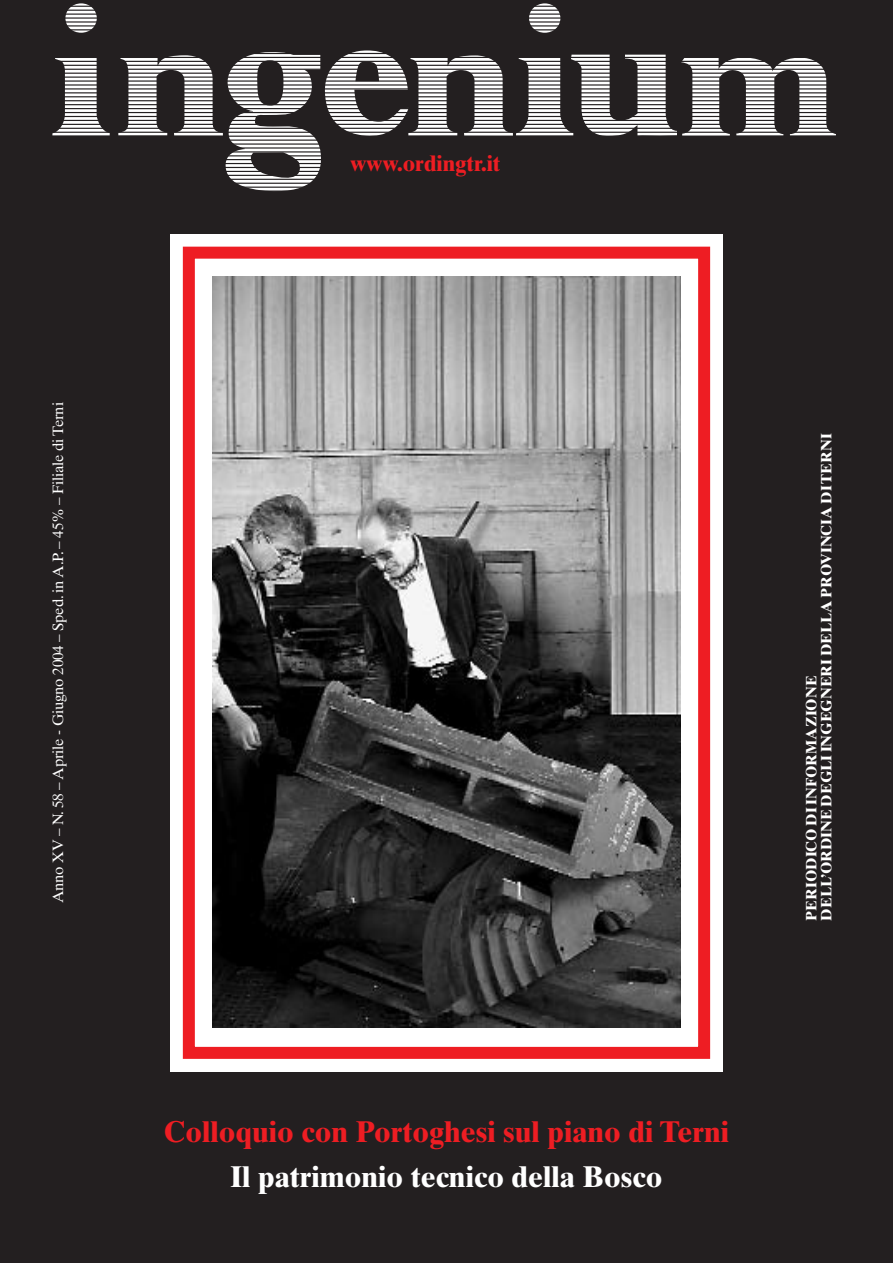
<style>
.page{position:relative;width:893px;height:1263px;background:#231f20}
.page>*{position:absolute;margin:0;border:0;box-sizing:border-box;transform-origin:0 0}
.t1{font:700 30px "Times Ten";color:#ee1d23}
.t2{font:700 30px "Times Ten";color:#fff}
.t3{font:700 22.5px "Times Ten";color:#ee1d23}
.t4{font:700 15px/15px "Times Ten";color:#fff}
.t5{font:15px "Times Ten";letter-spacing:-.015em;color:#fff}
</style>
<div class="page">
<div style="left:170px;top:234px;width:553px;height:837px;background:#fff"></div>
<svg style="left:118px;top:3px;width:718px;height:187px"></svg>
<svg style="left:52px;top:3px;width:58px;height:133px"></svg>
<hr style="left:8px;top:6px;width:875px;height:1px;background:#231f20">
<hr style="left:8px;top:10px;width:875px;height:1px;background:#231f20">
<hr style="left:8px;top:14px;width:875px;height:1px;background:#231f20">
<hr style="left:8px;top:17px;width:875px;height:2px;background:#231f20">
<hr style="left:8px;top:21px;width:875px;height:2px;background:#231f20">
<hr style="left:8px;top:25px;width:875px;height:2px;background:#231f20">
<hr style="left:8px;top:29px;width:875px;height:1px;background:#231f20">
<hr style="left:8px;top:33px;width:875px;height:1px;background:#231f20">
<hr style="left:8px;top:37px;width:875px;height:1px;background:#231f20">
<hr style="left:8px;top:41px;width:875px;height:1px;background:#231f20">
<hr style="left:8px;top:45px;width:875px;height:1px;background:#231f20">
<hr style="left:8px;top:49px;width:875px;height:1px;background:#231f20">
<hr style="left:8px;top:53px;width:875px;height:1px;background:#231f20">
<hr style="left:8px;top:61px;width:875px;height:1px;background:#231f20">
<hr style="left:8px;top:57px;width:875px;height:1px;background:#231f20">
<hr style="left:8px;top:65px;width:875px;height:1px;background:#231f20">
<hr style="left:8px;top:69px;width:875px;height:1px;background:#231f20">
<hr style="left:8px;top:73px;width:875px;height:1px;background:#231f20">
<hr style="left:8px;top:77px;width:875px;height:1px;background:#231f20">
<hr style="left:8px;top:80px;width:875px;height:2px;background:#231f20">
<hr style="left:8px;top:84px;width:875px;height:2px;background:#231f20">
<hr style="left:8px;top:88px;width:875px;height:2px;background:#231f20">
<hr style="left:8px;top:92px;width:875px;height:1px;background:#231f20">
<hr style="left:8px;top:96px;width:875px;height:1px;background:#231f20">
<hr style="left:8px;top:100px;width:875px;height:1px;background:#231f20">
<hr style="left:8px;top:104px;width:875px;height:1px;background:#231f20">
<hr style="left:8px;top:108px;width:875px;height:1px;background:#231f20">
<hr style="left:8px;top:112px;width:875px;height:1px;background:#231f20">
<hr style="left:8px;top:116px;width:875px;height:1px;background:#231f20">
<hr style="left:8px;top:120px;width:875px;height:1px;background:#231f20">
<hr style="left:8px;top:124px;width:875px;height:1px;background:#231f20">
<hr style="left:8px;top:128px;width:875px;height:1px;background:#231f20">
<hr style="left:8px;top:132px;width:875px;height:1px;background:#231f20">
<hr style="left:8px;top:136px;width:875px;height:1px;background:#231f20">
<hr style="left:8px;top:140px;width:875px;height:1px;background:#231f20">
<hr style="left:8px;top:143px;width:875px;height:2px;background:#231f20">
<hr style="left:8px;top:147px;width:875px;height:2px;background:#231f20">
<hr style="left:8px;top:151px;width:875px;height:2px;background:#231f20">
<hr style="left:8px;top:155px;width:875px;height:1px;background:#231f20">
<hr style="left:8px;top:159px;width:875px;height:1px;background:#231f20">
<hr style="left:8px;top:163px;width:875px;height:1px;background:#231f20">
<hr style="left:8px;top:167px;width:875px;height:1px;background:#231f20">
<hr style="left:8px;top:171px;width:875px;height:1px;background:#231f20">
<hr style="left:8px;top:175px;width:875px;height:1px;background:#231f20">
<hr style="left:8px;top:179px;width:875px;height:1px;background:#231f20">
<hr style="left:8px;top:183px;width:875px;height:1px;background:#231f20">
<hr style="left:8px;top:187px;width:875px;height:1px;background:#231f20">
<div style="left:189px;top:253px;width:515px;height:800px;background:#fff"></div>
<div style="left:183px;top:247px;width:527px;height:812px;border:12px solid #ee1d23"></div>
<img style="left:213px;top:276px;width:467px;height:752px">
<p class="t5" style="left:53px;top:903px;width:502px;rotate:-90deg">Anno XV – N. 58 – Aprile - Giugno 2004 – Sped. in A.P. – 45% – Filiale di Terni</p>
<h2 class="t3" style="left:350px;top:156px;width:152px">www.ordingtr.it</h2>
<p class="t4" style="left:805px;top:921px;width:489px;rotate:-90deg">PERIODICO DI INFORMAZIONE<br>DELL’ORDINE DEGLI INGEGNERI DELLA PROVINCIA DI TERNI</p>
<h1 class="t1" style="left:164px;top:1121px;width:567px">Colloquio con Portoghesi sul piano di Terni</h1>
<h1 class="t2" style="left:231px;top:1166px;width:433px">Il patrimonio tecnico della Bosco</h1>
</div>
